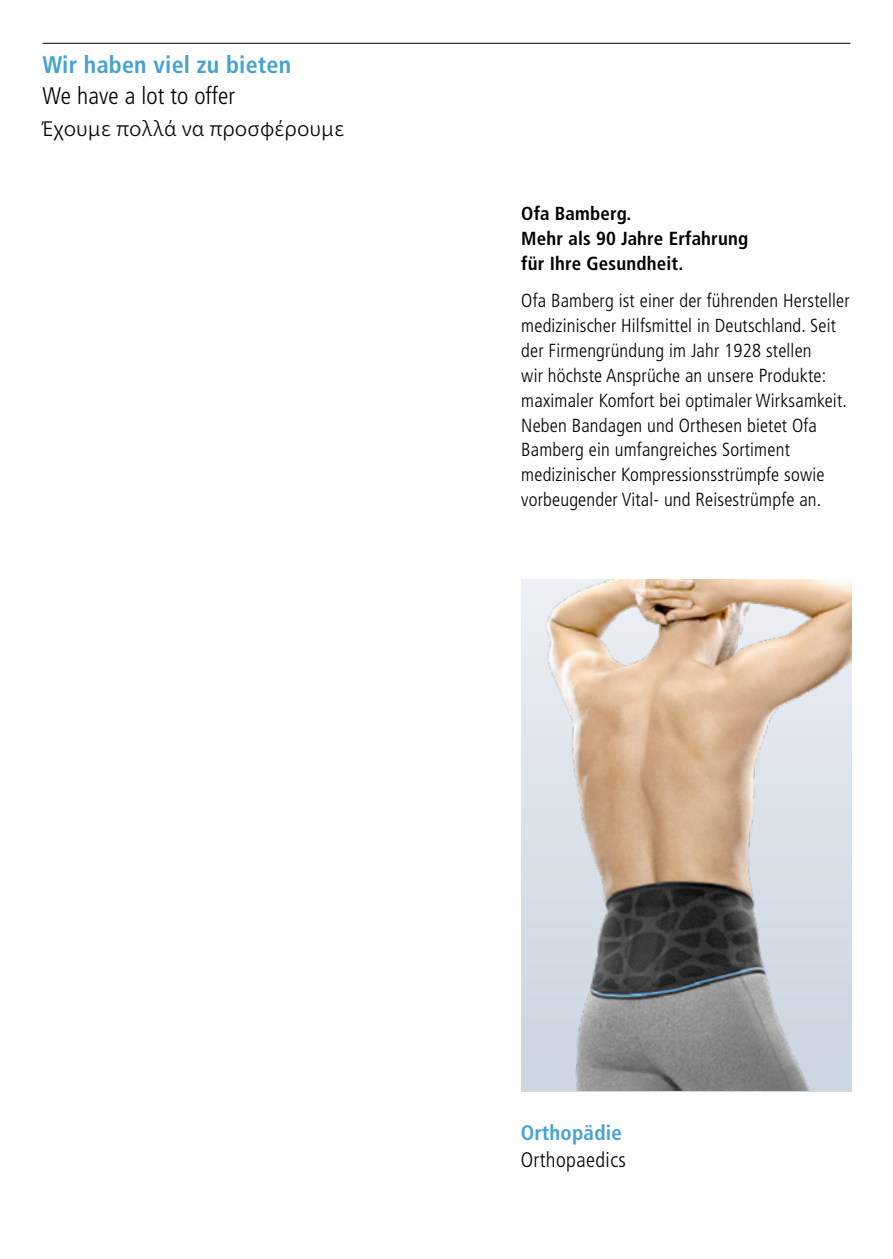
<style>
.page{position:relative;width:893px;height:1259px;background:#fff}
.page>*{position:absolute;margin:0;border:0;box-sizing:border-box;transform-origin:0 0}
.t1{font:700 condensed 24px "Frutiger";letter-spacing:.01em;color:#46a2d3}
.t2{font:300 condensed 24px "Frutiger";letter-spacing:.005em;color:#000}
.t3{font:300 21px "Neue Frutiger World";letter-spacing:.005em;color:#000}
.t4{font:300 condensed 21px "Frutiger";letter-spacing:.02em;color:#000}
.t5{font:700 condensed 21px "Frutiger";letter-spacing:.01em;color:#46a2d3}
.t6{font:300 condensed 18.9px/24.9px "Frutiger";letter-spacing:.01em;color:#000}
.t7{font:700 condensed 18.9px/24.9px "Frutiger";letter-spacing:.01em;color:#000}
</style>
<div class="page">
<hr style="left:43px;top:43px;width:807px;height:1px;background:#000">
<img style="left:521px;top:580px;width:330px;height:510px">
<p class="t1" style="left:43px;top:50px;width:250px">Wir haben viel zu bieten</p>
<p class="t2" style="left:43px;top:82px;width:194px">We have a lot to offer</p>
<p class="t3" style="left:43px;top:112px;width:303px">Έχουμε πολλά να προσφέρουμε</p>
<p class="t7" style="left:521px;top:201px;width:229px">Ofa Bamberg.<br>Mehr als 90 Jahre Erfahrung für Ihre Gesundheit.</p>
<p class="t6" style="left:521px;top:288px;width:330px">Ofa Bamberg ist einer der führenden Hersteller medizinischer Hilfsmittel in Deutschland. Seit der Firmengründung im Jahr 1928 stellen<br>wir höchste Ansprüche an unsere Produkte: maximaler Komfort bei optimaler Wirksamkeit.<br>Neben Bandagen und Orthesen bietet Ofa Bamberg ein umfangreiches Sortiment medizinischer Kompressionsstrümpfe sowie vorbeugender Vital- und Reisestrümpfe an.</p>
<p class="t5" style="left:520px;top:1120px;width:103px">Orthopädie</p>
<p class="t4" style="left:520px;top:1148px;width:107px">Orthopaedics</p>
</div>
